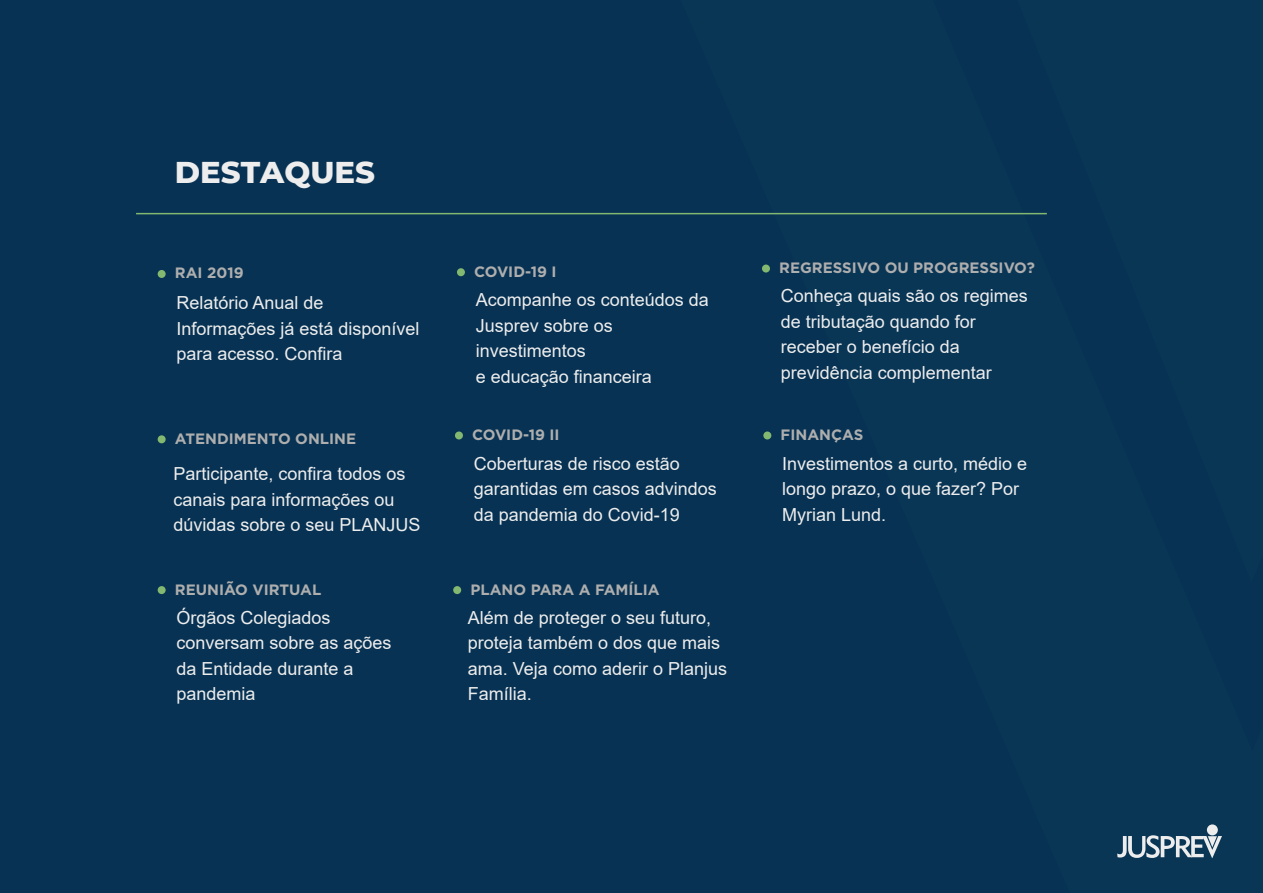
<style>
.page{position:relative;width:1263px;height:893px;background:#073253}
.page>*{position:absolute;margin:0;border:0;box-sizing:border-box;transform-origin:0 0}
.t1{font:800 30.75px "Montserrat";color:#ededed}
.t2{font:18px/25.5px "Arial";color:#ededed}
.t3{font:700 15px "Gotham";color:#aeaeae}
</style>
<div class="page">
<hr style="left:136px;top:213px;width:911px;height:1px;background:#82b86f">
<div style="left:158px;top:270px;width:8px;height:8px;background:#82b86f;border-radius:50%"></div>
<div style="left:158px;top:435px;width:8px;height:8px;background:#82b86f;border-radius:50%"></div>
<div style="left:158px;top:586px;width:8px;height:8px;background:#82b86f;border-radius:50%"></div>
<div style="left:457px;top:268px;width:8px;height:8px;background:#82b86f;border-radius:50%"></div>
<div style="left:453px;top:586px;width:8px;height:8px;background:#82b86f;border-radius:50%"></div>
<div style="left:455px;top:431px;width:8px;height:8px;background:#82b86f;border-radius:50%"></div>
<div style="left:763px;top:431px;width:8px;height:8px;background:#82b86f;border-radius:50%"></div>
<div style="left:762px;top:265px;width:8px;height:8px;background:#82b86f;border-radius:50%"></div>
<div style="left:1207px;top:824px;width:11px;height:11px;background:#ededed;border-radius:50%"></div>
<svg style="left:1117px;top:835px;width:105px;height:23px"></svg>
<h1 class="t1" style="left:175px;top:150px;width:202px">DESTAQUES</h1>
<p class="t3" style="left:175px;top:263px;width:70px">RAI 2019</p>
<p class="t2" style="left:176px;top:290px;width:245px">Relatório Anual de<br>Informações já está disponível para acesso. Confira</p>
<p class="t3" style="left:175px;top:429px;width:183px">ATENDIMENTO ONLINE</p>
<p class="t2" style="left:173px;top:461px;width:249px">Participante, confira todos os canais para informações ou dúvidas sobre o seu PLANJUS</p>
<p class="t3" style="left:175px;top:579px;width:148px">REUNIÃO VIRTUAL</p>
<p class="t2" style="left:176px;top:604px;width:217px">Órgãos Colegiados conversam sobre as ações da Entidade durante a pandemia</p>
<p class="t3" style="left:474px;top:261px;width:84px">COVID-19 I</p>
<p class="t2" style="left:476px;top:287px;width:235px">Acompanhe os conteúdos da<br>Jusprev sobre os investimentos<br>e educação financeira</p>
<p class="t3" style="left:472px;top:425px;width:89px">COVID-19 II</p>
<p class="t2" style="left:474px;top:450px;width:245px">Coberturas de risco estão garantidas em casos advindos da pandemia do Covid-19</p>
<p class="t3" style="left:470px;top:579px;width:191px">PLANO PARA A FAMÍLIA</p>
<p class="t2" style="left:468px;top:604px;width:261px">Além de proteger o seu futuro, proteja também o dos que mais ama. Veja como aderir o Planjus<br>Família.</p>
<p class="t3" style="left:779px;top:258px;width:257px">REGRESSIVO OU PROGRESSIVO?</p>
<p class="t2" style="left:781px;top:283px;width:249px">Conheça quais são os regimes de tributação quando for receber o benefício da previdência complementar</p>
<p class="t3" style="left:781px;top:425px;width:84px">FINANÇAS</p>
<p class="t2" style="left:782px;top:450px;width:247px">Investimentos a curto, médio e longo prazo, o que fazer? Por<br>Myrian Lund.</p>
</div>
